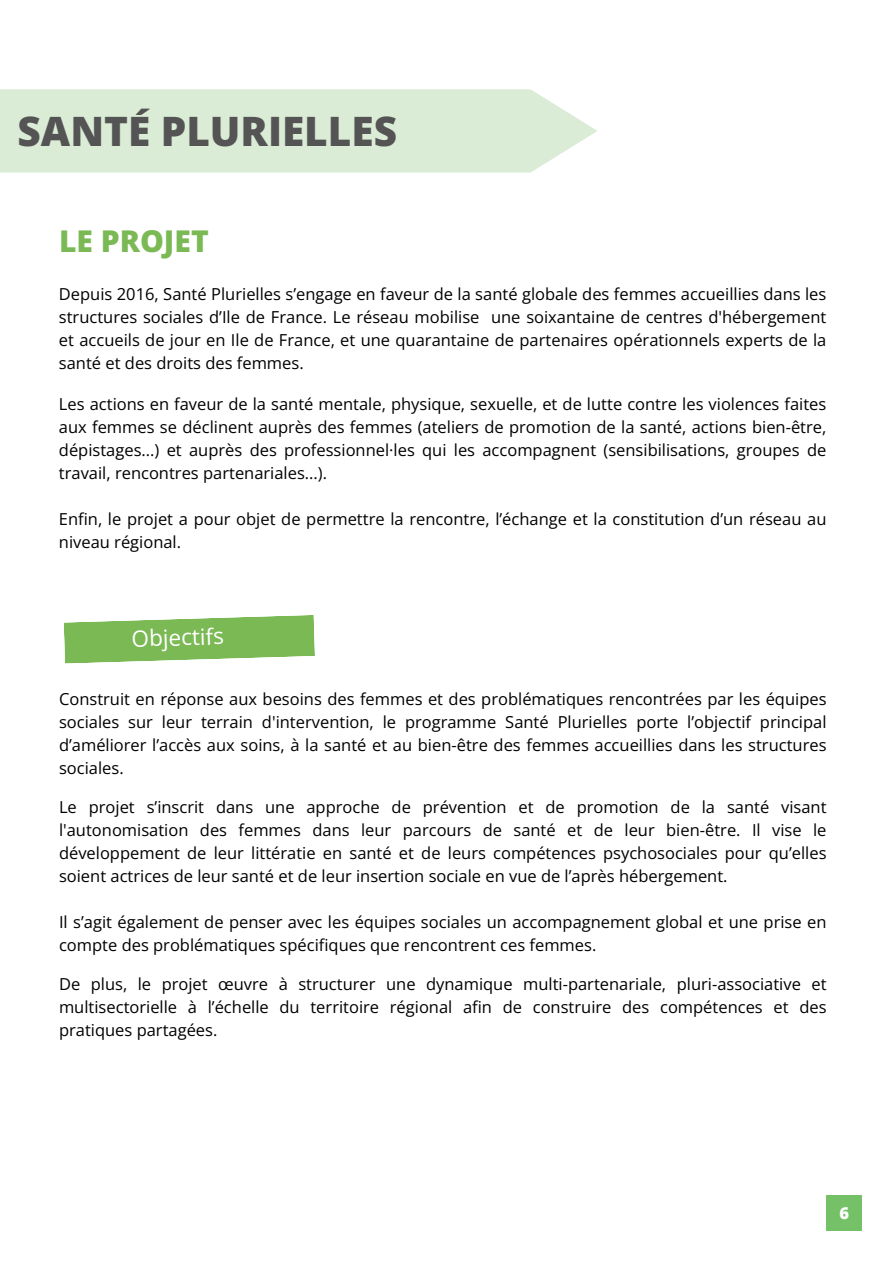
<style>
.page{position:relative;width:894px;height:1264px;background:#fff}
.page>*{position:absolute;margin:0;border:0;box-sizing:border-box;transform-origin:0 0}
.t1{font:800 40.5px "Open Sans";color:#545454}
.t2{font:800 30px "Open Sans";color:#7bb955}
.t3{font:22.5px "Open Sans";color:#fff}
.t4{font:16.5px/23px "Open Sans";color:#000;text-align:justify}
.t5{font:800 16.5px "Open Sans";color:#fff}
</style>
<div class="page">
<div style="left:0;top:89px;width:597px;height:83px;background:#daebd6"></div>
<svg style="left:64px;top:615px;width:251px;height:48px;background:#8fc36f"></svg>
<div style="left:826px;top:1195px;width:35px;height:35px;background:#74c167"></div>
<h1 class="t1" style="left:18px;top:103px;width:381px">SANTÉ PLURIELLES</h1>
<p class="t2" style="left:59px;top:220px;width:151px">LE PROJET</p>
<p class="t4" style="left:59px;top:282px;width:768px">Depuis 2016, Santé Plurielles s’engage en faveur de la santé globale des femmes accueillies dans les structures sociales d’Ile de France. Le réseau mobilise une soixantaine de centres d'hébergement et accueils de jour en Ile de France, et une quarantaine de partenaires opérationnels experts de la santé et des droits des femmes.</p>
<p class="t4" style="left:59px;top:392px;width:768px">Les actions en faveur de la santé mentale, physique, sexuelle, et de lutte contre les violences faites aux femmes se déclinent auprès des femmes (ateliers de promotion de la santé, actions bien-être, dépistages...) et auprès des professionnel·les qui les accompagnent (sensibilisations, groupes de travail, rencontres partenariales...).</p>
<p class="t4" style="left:59px;top:507px;width:768px">Enfin, le projet a pour objet de permettre la rencontre, l’échange et la constitution d’un réseau au niveau régional.</p>
<h3 class="t3" style="left:131px;top:623px;width:94px;rotate:-2deg">Objectifs</h3>
<p class="t4" style="left:59px;top:687px;width:768px">Construit en réponse aux besoins des femmes et des problématiques rencontrées par les équipes sociales sur leur terrain d'intervention, le programme Santé Plurielles porte l’objectif principal d’améliorer l’accès aux soins, à la santé et au bien-être des femmes accueillies dans les structures sociales.</p>
<p class="t4" style="left:59px;top:795px;width:768px">Le projet s’inscrit dans une approche de prévention et de promotion de la santé visant l'autonomisation des femmes dans leur parcours de santé et de leur bien-être. Il vise le développement de leur littératie en santé et de leurs compétences psychosociales pour qu’elles soient actrices de leur santé et de leur insertion sociale en vue de l’après hébergement.</p>
<p class="t4" style="left:59px;top:910px;width:768px">Il s’agit également de penser avec les équipes sociales un accompagnement global et une prise en compte des problématiques spécifiques que rencontrent ces femmes.</p>
<p class="t4" style="left:59px;top:972px;width:768px">De plus, le projet œuvre à structurer une dynamique multi-partenariale, pluri-associative et multisectorielle à l’échelle du territoire régional afin de construire des compétences et des pratiques partagées.</p>
<p class="t5" style="left:839px;top:1201px;width:11px">6</p>
</div>
